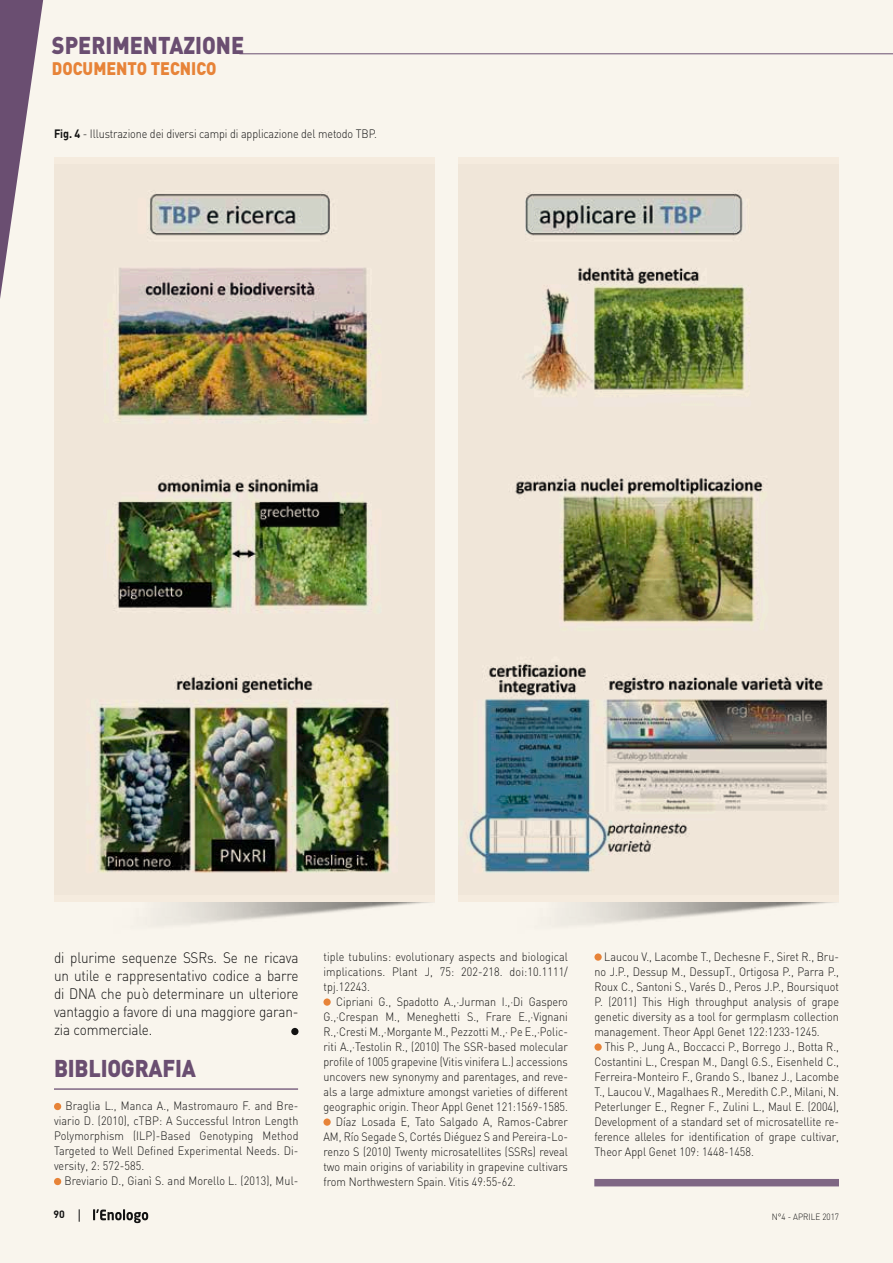
<style>
.page{position:relative;width:893px;height:1263px;background:#f9f5ed}
.page>*{position:absolute;margin:0;border:0;box-sizing:border-box;transform-origin:0 0}
.t1{font:900 24px "DIN";color:#6a4e71;scale:.9 1}
.t2{font:900 18px "DIN";color:#e78338;scale:.9 1}
.t3{font:300 15px/18px "DIN";letter-spacing:-.01em;color:#121212;text-align:justify;scale:.9 1}
.t4{font:300 12px/15px "DIN";color:#121212;text-align:justify;scale:.9 1}
.t5{font:700 10.5px "DIN";color:#121212}
.t6{font:300 9px "DIN";color:#121212;scale:.9 1}
.s1{font-weight:700}
</style>
<div class="page">
<svg style="left:93px;top:1209px;width:55px;height:14px"></svg>
<svg style="left:79px;top:1209px;width:1px;height:13px"></svg>
<svg style="left:0;top:0;width:44px;height:299px"></svg>
<hr style="left:239px;top:53px;width:654px;height:1px;background:#6a4e71">
<img style="left:54px;top:164px;width:381px;height:731px">
<img style="left:458px;top:164px;width:381px;height:731px">
<div style="left:594px;top:953px;width:8px;height:8px;background:#e78338;border-radius:50%"></div>
<div style="left:594px;top:1043px;width:8px;height:8px;background:#e78338;border-radius:50%"></div>
<div style="left:291px;top:1028px;width:7px;height:7px;background:#121212;border-radius:50%"></div>
<hr style="left:54px;top:1088px;width:244px;height:2px;background:#7f6784">
<div style="left:54px;top:1103px;width:7px;height:7px;background:#e78338;border-radius:50%"></div>
<div style="left:54px;top:1178px;width:7px;height:7px;background:#e78338;border-radius:50%"></div>
<div style="left:323px;top:998px;width:8px;height:8px;background:#e78338;border-radius:50%"></div>
<div style="left:323px;top:1118px;width:8px;height:8px;background:#e78338;border-radius:50%"></div>
<div style="left:594px;top:1179px;width:245px;height:7px;background:#7f6784"></div>
<h1 class="t1" style="left:52px;top:29px;width:215px">SPERIMENTAZIONE</h1>
<h2 class="t2" style="left:52px;top:56px;width:185px">DOCUMENTO TECNICO</h2>
<p class="t4" style="left:54px;top:126px;width:360px"><span class="s1">Fig. 4</span> - Illustrazione dei diversi campi di applicazione del metodo TBP.</p>
<p class="t3" style="left:54px;top:948px;width:273px">di plurime sequenze SSRs. Se ne ricava un utile e rappresentativo codice a barre di DNA che può determinare un ulteriore vantaggio a favore di una maggiore garan&shy;zia commerciale.</p>
<h1 class="t1" style="left:54px;top:1052px;width:159px">BIBLIOGRAFIA</h1>
<p class="t4" style="left:54px;top:1098px;width:273px;text-indent:11px">Braglia L., Manca A., Mastromauro F. and Bre&shy;viario D. (2010), cTBP: A Successful Intron Length Polymorphism (ILP)-Based Genotyping Method Targeted to Well Defined Experimental Needs. Di&shy;versity, 2: 572-585.</p>
<p class="t4" style="left:64px;top:1173px;width:262px">Breviario D., Gianì S. and Morello L. (2013), Mul-</p>
<p class="t4" style="left:323px;top:949px;width:273px">tiple tubulins: evolutionary aspects and biological implications. Plant J, 75: 202-218. doi:10.1111/ tpj.12243.</p>
<p class="t4" style="left:336px;top:994px;width:259px">Cipriani G., Spadotto A.,·Jurman I.,·Di Gaspero</p>
<p class="t4" style="left:323px;top:1009px;width:273px">G.,·Crespan M., Meneghetti S., Frare E.,·Vignani</p>
<p class="t4" style="left:323px;top:1024px;width:273px">R.,·Cresti M.,·Morgante M., Pezzotti M.,· Pe E.,·Polic-</p>
<p class="t4" style="left:323px;top:1039px;width:273px">riti A.,·Testolin R., (2010) The SSR-based molecular</p>
<p class="t4" style="left:323px;top:1054px;width:273px">profile of 1005 grapevine (Vitis vinifera L.) accessions</p>
<p class="t4" style="left:323px;top:1069px;width:273px">uncovers new synonymy and parentages, and reve-</p>
<p class="t4" style="left:323px;top:1084px;width:273px">als a large admixture amongst varieties of different</p>
<p class="t4" style="left:323px;top:1099px;width:273px">geographic origin. Theor Appl Genet 121:1569-1585.</p>
<p class="t4" style="left:336px;top:1114px;width:259px">Díaz Losada E, Tato Salgado A, Ramos-Cabrer</p>
<p class="t4" style="left:323px;top:1129px;width:273px">AM, Río Segade S, Cortés Diéguez S and Pereira-Lo-</p>
<p class="t4" style="left:323px;top:1144px;width:273px">renzo S (2010) Twenty microsatellites (SSRs) reveal</p>
<p class="t4" style="left:323px;top:1159px;width:273px">two main origins of variability in grapevine cultivars</p>
<p class="t4" style="left:323px;top:1174px;width:215px">from Northwestern Spain. Vitis 49:55-62.</p>
<p class="t4" style="left:594px;top:949px;width:273px;text-indent:10px">Laucou V., Lacombe T., Dechesne F., Siret R., Bru&shy;no J.P., Dessup M., DessupT., Ortigosa P., Parra P., Roux C., Santoni S., Varés D., Peros J.P., Boursiquot P. (2011) This High throughput analysis of grape genetic diversity as a tool for germplasm collection management. Theor Appl Genet 122:1233-1245.</p>
<p class="t4" style="left:594px;top:1039px;width:273px;text-indent:10px">This P., Jung A., Boccacci P., Borrego J., Botta R., Costantini L., Crespan M., Dangl G.S., Eisenheld C., Ferreira-Monteiro F., Grando S., Ibanez J., Lacombe T., Laucou V., Magalhaes R., Meredith C.P., Milani, N.<br>Peterlunger E., Regner F., Zulini L., Maul E. (2004), Development of a standard set of microsatellite re&shy;ference alleles for identification of grape cultivar, Theor Appl Genet 109: 1448-1458.</p>
<p class="t5" style="left:54px;top:1207px;width:13px">90</p>
<p class="t6" style="left:772px;top:1211px;width:76px">N°4 - APRILE 2017</p>
</div>
